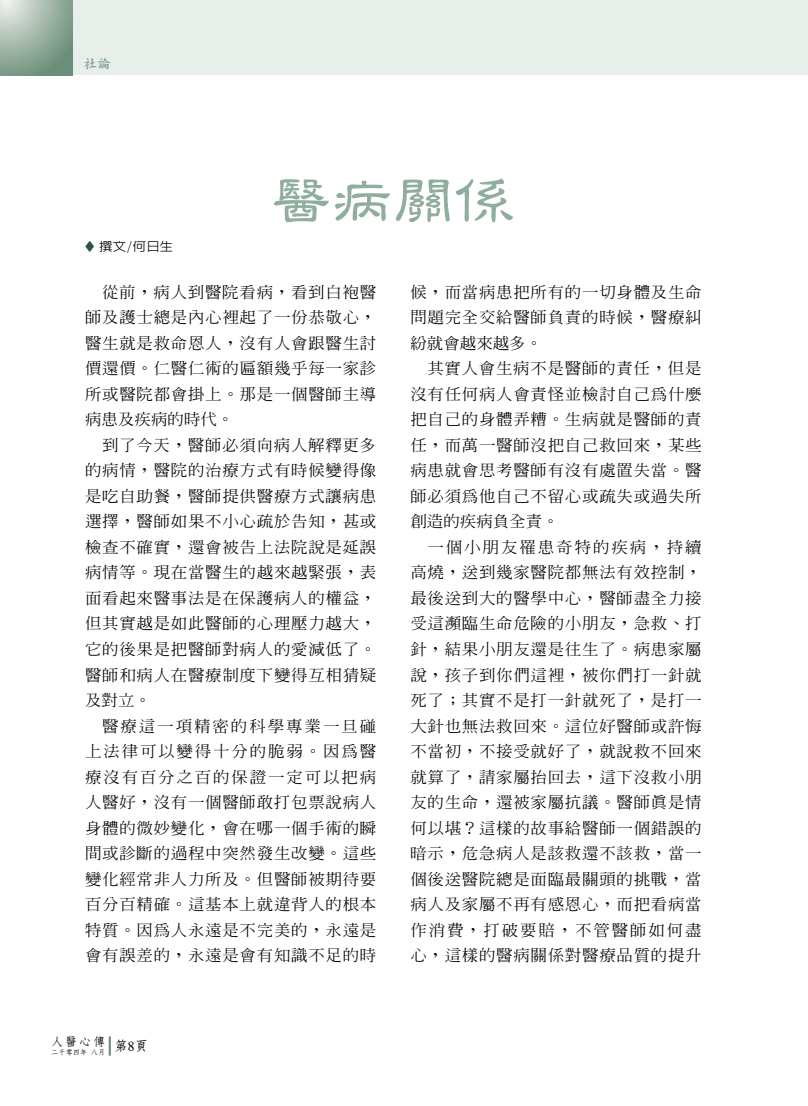
<style>
.page{position:relative;width:808px;height:1106px;background:#fff}
.page>*{position:absolute;margin:0;border:0;box-sizing:border-box;transform-origin:0 0}
.大標{font:600 58.05px "Jen Lei";color:#8fae9b;scale:1.06 1}
.內文{font:500 15.6px/25.5px "Inn Ming";letter-spacing:.04em;color:#000;text-align:justify;scale:1.06 1}
.正常{font:700 13.65px "Nan Sung";color:#000}
.正常-2{font:700 13.5px "Zen Kai";color:#6b8e7a}
.大標-2{font:500 12.15px "Lin Gothic";color:#000;scale:1.11 1}
.正常-3{font:700 11.7px "Nan Sung";color:#000;scale:1.05 1}
.正常-4{font:700 7.2px "Nan Sung";color:#000}
.s1{color:#2f523d}
.s2{font-family:"Times";font-weight:400}
</style>
<div class="page">
<svg style="left:109px;top:1036px;width:2px;height:19px"></svg>
<div style="left:0;top:0;width:808px;height:75px;background:#e8efeb"></div>
<svg style="left:0;top:0;width:72px;height:75px;background:#9ab1a2"></svg>
<p class="正常-2" style="left:84px;top:57px;width:28px">社論</p>
<p class="大標-2" style="left:85px;top:240px;width:81px"><span class="s1">◆</span> 撰文/何日生</p>
<p class="大標" style="left:271px;top:172px;width:233px">醫病關係</p>
<p class="內文" style="left:85px;top:279px;width:276px;text-indent:17px">從前，病人到醫院看病，看到白袍醫師及護士總是內心裡起了一份恭敬心，醫生就是救命恩人，沒有人會跟醫生討價還價。仁醫仁術的匾額幾乎每一家診所或醫院都會掛上。那是一個醫師主導病患及疾病的時代。</p>
<p class="內文" style="left:85px;top:432px;width:276px;text-indent:17px">到了今天，醫師必須向病人解釋更多的病情，醫院的治療方式有時候變得像是吃自助餐，醫師提供醫療方式讓病患選擇，醫師如果不小心疏於告知，甚或檢查不確實，還會被告上法院說是延誤病情等。現在當醫生的越來越緊張，表面看起來醫事法是在保護病人的權益，但其實越是如此醫師的心理壓力越大，它的後果是把醫師對病人的愛減低了。醫師和病人在醫療制度下變得互相猜疑及對立。</p>
<p class="內文" style="left:85px;top:713px;width:276px;text-indent:17px">醫療這一項精密的科學專業一旦碰上法律可以變得十分的脆弱。因為醫療沒有百分之百的保證一定可以把病人醫好，沒有一個醫師敢打包票說病人身體的微妙變化，會在哪一個手術的瞬間或診斷的過程中突然發生改變。這些變化經常非人力所及。但醫師被期待要百分百精確。這基本上就違背人的根本特質。因為人永遠是不完美的，永遠是會有誤差的，永遠是會有知識不足的時</p>
<p class="正常-3" style="left:51px;top:1035px;width:53px">人醫心傳</p>
<p class="正常-4" style="left:51px;top:1048px;width:56px">二千零四年 八月</p>
<p class="正常" style="left:114px;top:1038px;width:36px">第<span class="s2">8</span>頁</p>
<p class="內文" style="left:410px;top:279px;width:276px">候，而當病患把所有的一切身體及生命問題完全交給醫師負責的時候，醫療糾紛就會越來越多。</p>
<p class="內文" style="left:410px;top:355px;width:276px;text-indent:17px">其實人會生病不是醫師的責任，但是沒有任何病人會責怪並檢討自己為什麼把自己的身體弄糟。生病就是醫師的責任，而萬一醫師沒把自己救回來，某些病患就會思考醫師有沒有處置失當。醫師必須為他自己不留心或疏失或過失所創造的疾病負全責。</p>
<p class="內文" style="left:410px;top:534px;width:276px;text-indent:17px">一個小朋友罹患奇特的疾病，持續高燒，送到幾家醫院都無法有效控制，最後送到大的醫學中心，醫師盡全力接受這瀕臨生命危險的小朋友，急救、打針，結果小朋友還是往生了。病患家屬說，孩子到你們這裡，被你們打一針就死了；其實不是打一針就死了，是打一大針也無法救回來。這位好醫師或許悔不當初，不接受就好了，就說救不回來就算了，請家屬抬回去，這下沒救小朋友的生命，還被家屬抗議。醫師真是情何以堪？這樣的故事給醫師一個錯誤的暗示，危急病人是該救還不該救，當一個後送醫院總是面臨最關頭的挑戰，當病人及家屬不再有感恩心，而把看病當作消費，打破要賠，不管醫師如何盡心，這樣的醫病關係對醫療品質的提升</p>
</div>
